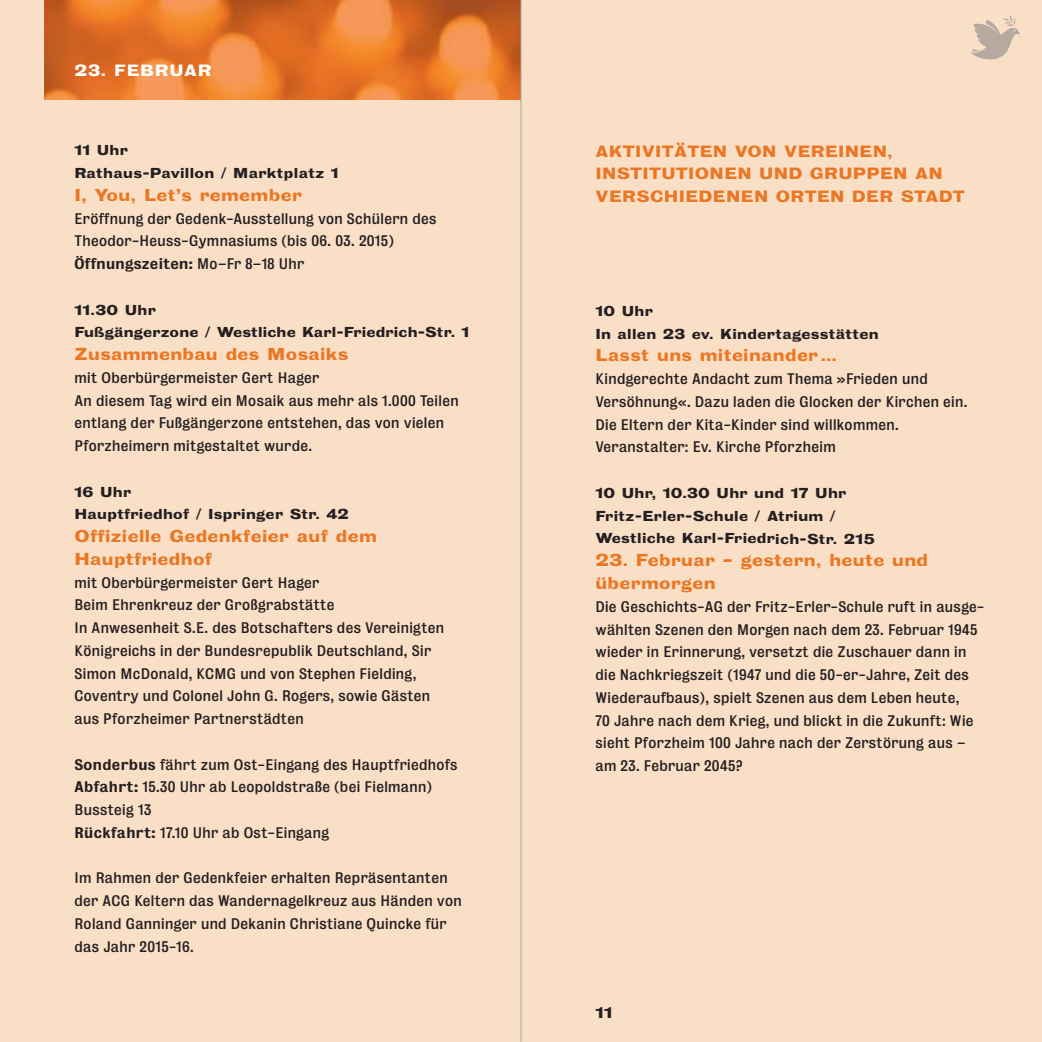
<style>
.page{position:relative;width:1042px;height:1042px;background:#fadfc7}
.page>*{position:absolute;margin:0;border:0;box-sizing:border-box;transform-origin:0 0}
.t1{font:15.75px/22.8px "Bureau Grotesque Seven Nine";letter-spacing:.025em;color:#ea7724}
.t2{font:14.88px/22.8px "Bureau Grotesque Seven Nine";letter-spacing:.025em;color:#ea7724}
.t3{font:14.88px "Bureau Grotesque Seven Nine";letter-spacing:.05em;color:#fff}
.t4{font:14px/22.8px "Bureau Grotesque Five Three";letter-spacing:.025em;color:#231f20}
.t5{font:14px "Bureau Grotesque Five Five";letter-spacing:.025em;color:#231f20}
.t6{font:14px "Bureau Grotesque Seven Nine";color:#231f20}
.t7{font:13.12px/22.8px "Bureau Grotesque Seven Nine";letter-spacing:.025em;color:#231f20}
.s1{font-family:"Bureau Grotesque Five Three"}
.s2{font-family:"Bureau Grotesque Five Five"}
</style>
<div class="page">
<img style="left:45px;top:0;width:475px;height:99px">
<svg style="left:970px;top:15px;width:51px;height:45px"></svg>
<hr style="left:520px;top:0;width:1px;height:1042px;background:#a8a9ad">
<p class="t3" style="left:74px;top:62px;width:139px">23. FEBRUAR</p>
<p class="t7" style="left:74px;top:139px;width:265px">11 Uhr<br>Rathaus-Pavillon / Marktplatz 1</p>
<p class="t1" style="left:74px;top:184px;width:229px">I, You, Let’s remember</p>
<p class="t4" style="left:74px;top:207px;width:363px">Eröffnung der Gedenk-Ausstellung von Schülern des<br>Theodor-Heuss-Gymnasiums (bis 06. 03. 2015)</p>
<p class="t5" style="left:74px;top:256px;width:231px">Öffnungszeiten: <span class="s1">Mo–Fr 8–18 Uhr</span></p>
<p class="t7" style="left:74px;top:299px;width:396px">11.30 Uhr<br>Fußgängerzone / Westliche Karl-Friedrich-Str. 1</p>
<p class="t1" style="left:74px;top:343px;width:275px">Zusammenbau des Mosaiks</p>
<p class="t4" style="left:74px;top:367px;width:386px">mit Oberbürgermeister Gert Hager<br>An diesem Tag wird ein Mosaik aus mehr als 1.000 Teilen entlang der Fußgängerzone entstehen, das von vielen Pforzheimern mitgestaltet wurde.</p>
<p class="t7" style="left:74px;top:481px;width:276px">16 Uhr<br>Hauptfriedhof / Ispringer Str. 42</p>
<p class="t1" style="left:74px;top:525px;width:304px">Offizielle Gedenkfeier auf dem<br>Hauptfriedhof</p>
<p class="t4" style="left:74px;top:571px;width:371px">mit Oberbürgermeister Gert Hager<br>Beim Ehrenkreuz der Großgrabstätte<br>In Anwesenheit S.E. des Botschafters des Vereinigten Königreichs in der Bundesrepublik Deutschland, Sir Simon McDonald, KCMG und von Stephen Fielding, Coventry und Colonel John G. Rogers, sowie Gästen aus Pforzheimer Partnerstädten</p>
<p class="t4" style="left:74px;top:753px;width:385px"><span class="s2">Sonderbus</span> fährt zum Ost-Eingang des Hauptfriedhofs <span class="s2">Abfahrt:</span> 15.30 Uhr ab Leopoldstraße (bei Fielmann)<br>Bussteig 13<br><span class="s2">Rückfahrt:</span> 17.10 Uhr ab Ost-Eingang</p>
<p class="t4" style="left:74px;top:867px;width:389px">Im Rahmen der Gedenkfeier erhalten Repräsentanten der ACG Keltern das Wandernagelkreuz aus Händen von Roland Ganninger und Dekanin Christiane Quincke für das Jahr 2015-16.</p>
<p class="t2" style="left:595px;top:140px;width:371px">AKTIVITÄTEN VON VEREINEN,<br>INSTITUTIONEN UND GRUPPEN AN<br>VERSCHIEDENEN ORTEN DER STADT</p>
<p class="t7" style="left:595px;top:300px;width:285px">10 Uhr<br>In allen 23 ev. Kindertagesstätten</p>
<p class="t1" style="left:595px;top:345px;width:243px">Lasst uns miteinander …</p>
<p class="t4" style="left:595px;top:368px;width:373px">Kindgerechte Andacht zum Thema »Frieden und Versöhnung«. Dazu laden die Glocken der Kirchen ein.<br>Die Eltern der Kita-Kinder sind willkommen.<br>Veranstalter: Ev. Kirche Pforzheim</p>
<p class="t7" style="left:595px;top:482px;width:281px">10 Uhr, 10.30 Uhr und 17 Uhr<br>Fritz-Erler-Schule / Atrium /<br>Westliche Karl-Friedrich-Str. 215</p>
<p class="t1" style="left:595px;top:549px;width:334px">23. Februar – gestern, heute und übermorgen</p>
<p class="t4" style="left:595px;top:595px;width:390px">Die Geschichts-AG der Fritz-Erler-Schule ruft in ausge&shy;wählten Szenen den Morgen nach dem 23. Februar 1945 wieder in Erinnerung, versetzt die Zuschauer dann in die Nachkriegszeit (1947 und die 50-er-Jahre, Zeit des Wiederaufbaus), spielt Szenen aus dem Leben heute,<br>70 Jahre nach dem Krieg, und blickt in die Zukunft: Wie sieht Pforzheim 100 Jahre nach der Zerstörung aus – am 23. Februar 2045?</p>
<p class="t6" style="left:595px;top:1005px;width:18px">11</p>
</div>
